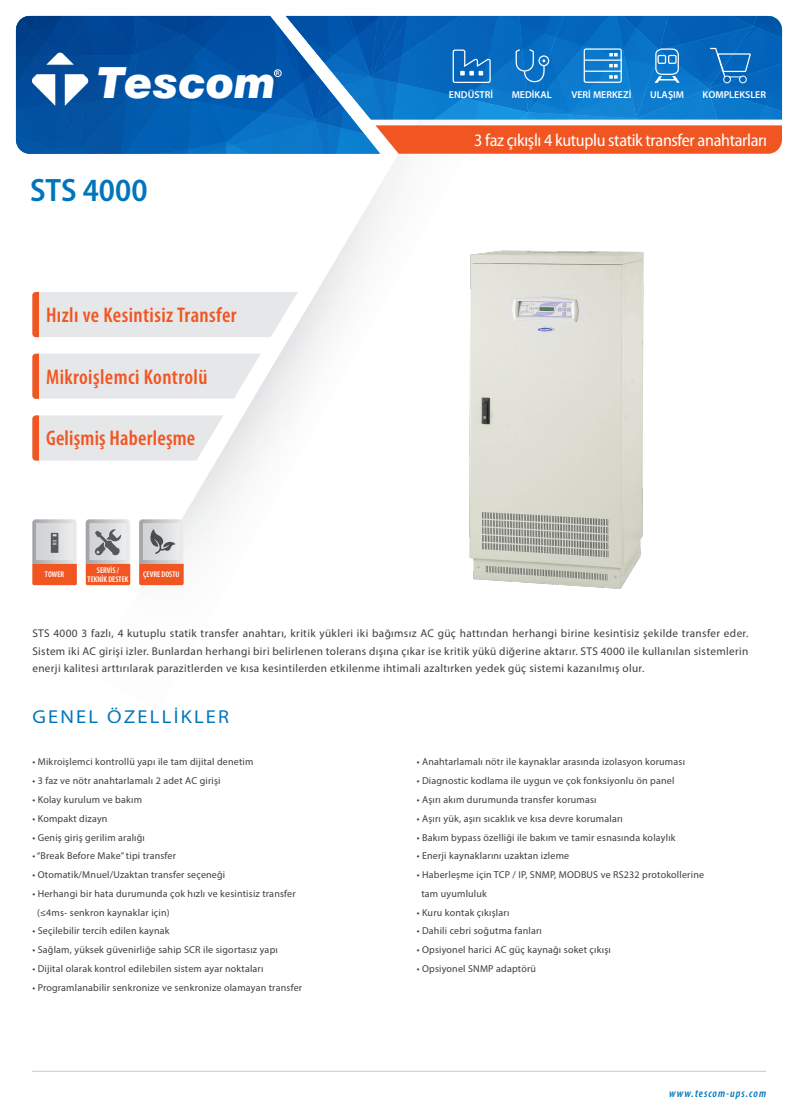
<style>
.page{position:relative;width:798px;height:1117px;background:#fff}
.page>*{position:absolute;margin:0;border:0;box-sizing:border-box;transform-origin:0 0}
.t1{font:italic 900 42.88px "Swiss 721 BT";color:#fff}
.t2{font:600 semi-condensed 32.5px "Myriad Pro";color:#0075bd}
.t3{font:600 condensed 21.25px "Myriad Pro";letter-spacing:.02em;color:#f15622}
.t4{font:semi-expanded 18.75px "Myriad Pro";letter-spacing:.12em;color:#0075bd}
.t5{font:semi-condensed 17.5px "Myriad Pro";letter-spacing:-.02em;color:#fff}
.t6{font:11.25px/17.5px "Myriad Pro";letter-spacing:.03em;color:#3e3e3f;text-align:justify}
.t7{font:italic 600 condensed 11.25px "Myriad Pro";letter-spacing:.09em;color:#0075bd}
.t8{font:10px "Myriad Pro";letter-spacing:.02em;color:#3e3e3f}
.t9{font:600 10px "Myriad Pro";color:#fff}
.t10{font:600 condensed 8.25px/9.4px "Myriad Pro";color:#fff;text-align:center}
.t11{font:700 5.12px "Arial";color:#fff}
</style>
<div class="page">
<img style="left:90px;top:155px;width:312px;height:431px">
<svg style="left:32px;top:292px;width:266px;height:45px;background:#e7e4e4"></svg>
<svg style="left:32px;top:353px;width:229px;height:46px;background:#e8e4e5"></svg>
<svg style="left:32px;top:415px;width:191px;height:45px;background:#e8e3e3"></svg>
<hr style="left:32px;top:1070px;width:733px;height:1px;background:#c7c8ca">
<img style="left:469px;top:250px;width:175px;height:339px">
<svg style="left:16px;top:16px;width:766px;height:138px;background:#2f6baa"></svg>
<svg style="left:32px;top:517px;width:153px;height:68px;background:#dab1a4"></svg>
<p class="t1" style="left:98px;top:56px;width:179px">Tescom</p>
<p class="t11" style="left:276px;top:70px;width:5px">R</p>
<p class="t2" style="left:30px;top:170px;width:119px">STS 4000</p>
<p class="t3" style="left:46px;top:302px;width:192px">Hızlı ve Kesintisiz Transfer</p>
<p class="t3" style="left:46px;top:364px;width:163px">Mikroişlemci Kontrolü</p>
<p class="t3" style="left:46px;top:424px;width:151px">Gelişmiş Haberleşme</p>
<p class="t10" style="left:88px;top:565px;width:42px">SERVİS /<br>TEKNİK DESTEK</p>
<p class="t10" style="left:45px;top:569px;width:21px">TOWER</p>
<p class="t10" style="left:143px;top:569px;width:38px">ÇEVRE DOSTU</p>
<p class="t9" style="left:449px;top:88px;width:46px">ENDÜSTRİ</p>
<p class="t9" style="left:511px;top:88px;width:41px">MEDİKAL</p>
<p class="t9" style="left:571px;top:88px;width:61px">VERİ MERKEZİ</p>
<p class="t9" style="left:649px;top:88px;width:36px">ULAŞIM</p>
<p class="t9" style="left:702px;top:88px;width:65px">KOMPLEKSLER</p>
<p class="t5" style="left:474px;top:130px;width:294px">3 faz çıkışlı 4 kutuplu statik transfer anahtarları</p>
<p class="t6" style="left:32px;top:624px;width:717px">STS 4000 3 fazlı, 4 kutuplu statik transfer anahtarı, kritik yükleri iki bağımsız AC güç hattından herhangi birine kesintisiz şekilde transfer eder.<br>Sistem iki AC girişi izler. Bunlardan herhangi biri belirlenen tolerans dışına çıkar ise kritik yükü diğerine aktarır. STS 4000 ile kullanılan sistemlerin enerji kalitesi arttırılarak parazitlerden ve kısa kesintilerden etkilenme ihtimali azaltırken yedek güç sistemi kazanılmış olur.</p>
<p class="t4" style="left:32px;top:705px;width:198px">GENEL ÖZELLİKLER</p>
<p class="t8" style="left:32px;top:755px;width:222px">• Mikroişlemci kontrollü yapı ile tam dijital denetim</p>
<p class="t8" style="left:32px;top:774px;width:190px">• 3 faz ve nötr anahtarlamalı 2 adet AC girişi</p>
<p class="t8" style="left:32px;top:793px;width:111px">• Kolay kurulum ve bakım</p>
<p class="t8" style="left:32px;top:812px;width:77px">• Kompakt dizayn</p>
<p class="t8" style="left:32px;top:830px;width:114px">• Geniş giriş gerilim aralığı</p>
<p class="t8" style="left:32px;top:849px;width:145px">• “Break Before Make” tipi transfer</p>
<p class="t8" style="left:32px;top:868px;width:194px">• Otomatik/Mnuel/Uzaktan transfer seçeneği</p>
<p class="t8" style="left:32px;top:887px;width:265px">• Herhangi bir hata durumunda çok hızlı ve kesintisiz transfer</p>
<p class="t8" style="left:37px;top:905px;width:134px">(≤4ms- senkron kaynaklar için)</p>
<p class="t8" style="left:32px;top:924px;width:139px">• Seçilebilir tercih edilen kaynak</p>
<p class="t8" style="left:32px;top:943px;width:247px">• Sağlam, yüksek güvenirliğe sahip SCR ile sigortasız yapı</p>
<p class="t8" style="left:32px;top:962px;width:232px">• Dijital olarak kontrol edilebilen sistem ayar noktaları</p>
<p class="t8" style="left:32px;top:980px;width:271px">• Programlanabilir senkronize ve senkronize olamayan transfer</p>
<p class="t8" style="left:416px;top:755px;width:270px">• Anahtarlamalı nötr ile kaynaklar arasında izolasyon koruması</p>
<p class="t8" style="left:416px;top:774px;width:259px">• Diagnostic kodlama ile uygun ve çok fonksiyonlu ön panel</p>
<p class="t8" style="left:416px;top:793px;width:181px">• Aşırı akım durumunda transfer koruması</p>
<p class="t8" style="left:416px;top:812px;width:208px">• Aşırı yük, aşırı sıcaklık ve kısa devre korumaları</p>
<p class="t8" style="left:416px;top:830px;width:260px">• Bakım bypass özelliği ile bakım ve tamir esnasında kolaylık</p>
<p class="t8" style="left:416px;top:849px;width:154px">• Enerji kaynaklarını uzaktan izleme</p>
<p class="t8" style="left:416px;top:868px;width:289px">• Haberleşme için TCP / IP, SNMP, MODBUS ve RS232 protokollerine</p>
<p class="t8" style="left:421px;top:887px;width:67px">tam uyumluluk</p>
<p class="t8" style="left:416px;top:905px;width:94px">• Kuru kontak çıkışları</p>
<p class="t8" style="left:416px;top:924px;width:127px">• Dahili cebri soğutma fanları</p>
<p class="t8" style="left:416px;top:943px;width:196px">• Opsiyonel harici AC güç kaynağı soket çıkışı</p>
<p class="t8" style="left:416px;top:962px;width:121px">• Opsiyonel SNMP adaptörü</p>
<p class="t7" style="left:669px;top:1086px;width:98px">www.tescom-ups.com</p>
</div>
